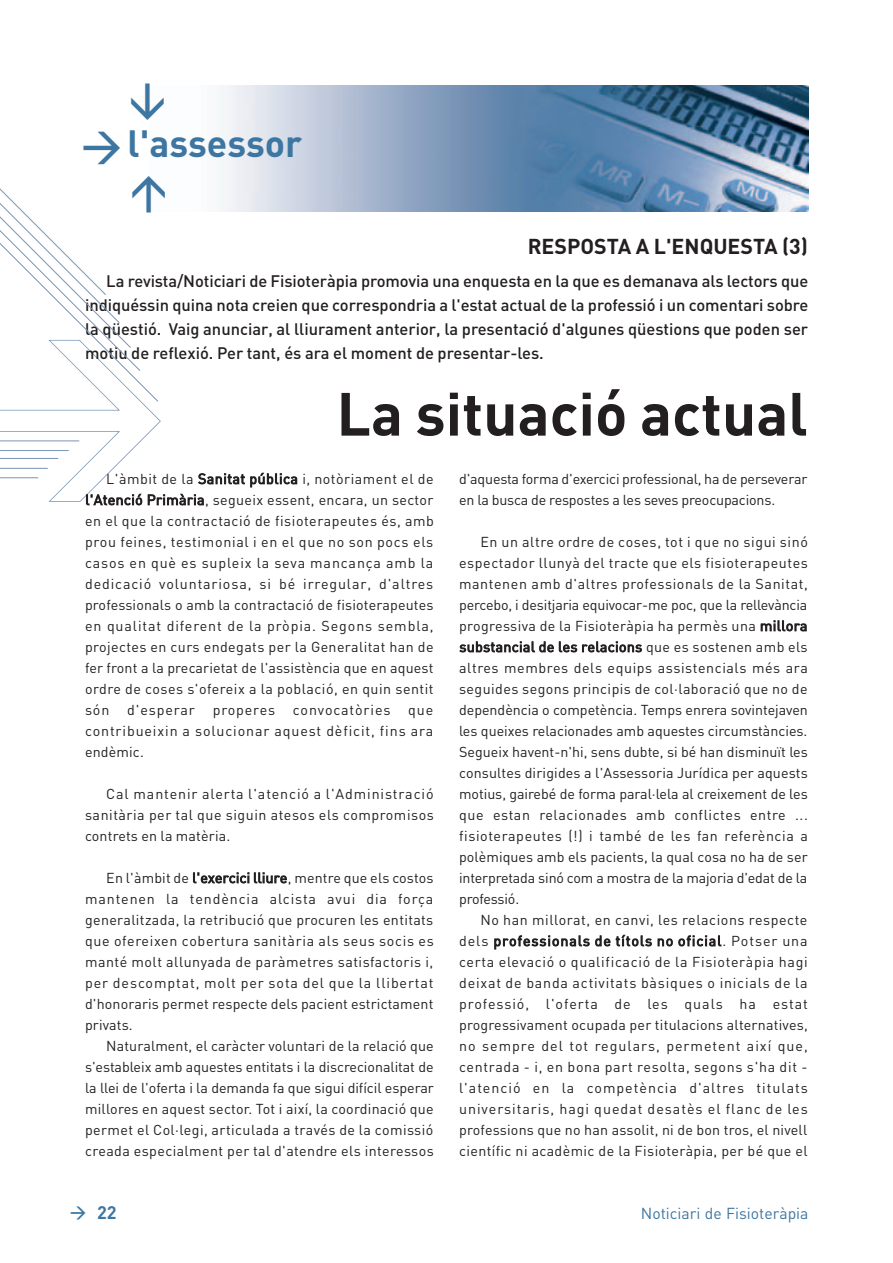
<style>
.page{position:relative;width:893px;height:1263px;background:#fff}
.page>*{position:absolute;margin:0;border:0;box-sizing:border-box;transform-origin:0 0}
.t1{font:700 60px "DIN";color:#231f20}
.t2{font:700 37.5px "DIN";color:#3d76a1}
.t3{font:700 21.3px "DIN";color:#231f20}
.t4{font:700 18px "DIN";color:#3d76a1}
.t5{font:500 16.5px/24px "DIN";color:#231f20;text-align:justify}
.t6{font:15.75px "DIN";color:#3d76a1}
.t7{font:14.25px/21px "DIN";letter-spacing:.01em;color:#231f20;text-align:justify}
.t8{font:14.25px/21px "DIN";letter-spacing:-.01em;color:#231f20}
</style>
<div class="page">
<img style="left:220px;top:85px;width:588px;height:126px">
<svg style="left:0;top:188px;width:161px;height:314px"></svg>
<h2 class="t2" style="left:128px;top:122px;width:176px">l'assessor</h2>
<h3 class="t3" style="left:528px;top:234px;width:282px">RESPOSTA A L'ENQUESTA (3)</h3>
<p class="t5" style="left:85px;top:269px;width:725px;text-indent:21px">La revista/Noticiari de Fisioteràpia promovia una enquesta en la que es demanava als lectors que indiquéssin quina nota creien que correspondria a l'estat actual de la professió i un comentari sobre la qüestió. Vaig anunciar, al lliurament anterior, la presentació d'algunes qüestions que poden ser motiu de reflexió. Per tant, és ara el moment de presentar-les.</p>
<h1 class="t1" style="left:336px;top:380px;width:473px">La situació actual</h1>
<p class="t7" style="left:85px;top:469px;width:350px;text-indent:21px">L'àmbit de la Sanitat pública i, notòriament el de l'Atenció Primària, segueix essent, encara, un sector en el que la contractació de fisioterapeutes és, amb prou feines, testimonial i en el que no son pocs els casos en què es supleix la seva mancança amb la dedicació voluntariosa, si bé irregular, d'altres professionals o amb la contractació de fisioterapeutes en qualitat diferent de la pròpia. Segons sembla, projectes en curs endegats per la Generalitat han de fer front a la precarietat de l'assistència que en aquest ordre de coses s'ofereix a la població, en quin sentit són d'esperar properes convocatòries que contribueixin a solucionar aquest dèficit, fins ara endèmic.</p>
<p class="t7" style="left:85px;top:784px;width:350px;text-indent:21px">Cal mantenir alerta l'atenció a l'Administració sanitària per tal que siguin atesos els compromisos contrets en la matèria.</p>
<p class="t7" style="left:85px;top:868px;width:350px;text-indent:21px">En l'àmbit de l'exercici lliure, mentre que els costos mantenen la tendència alcista avui dia força generalitzada, la retribució que procuren les entitats que ofereixen cobertura sanitària als seus socis es manté molt allunyada de paràmetres satisfactoris i, per descomptat, molt per sota del que la llibertat d'honoraris permet respecte dels pacient estrictament privats.</p>
<p class="t7" style="left:85px;top:1036px;width:350px;text-indent:21px">Naturalment, el caràcter voluntari de la relació que s'estableix amb aquestes entitats i la discrecionalitat de la llei de l'oferta i la demanda fa que sigui difícil esperar millores en aquest sector. Tot i així, la coordinació que permet el Col·legi, articulada a través de la comissió creada especialment per tal d'atendre els interessos</p>
<p class="t8" style="left:459px;top:469px;width:350px">d'aquesta forma d'exercici professional, ha de perseverar en la busca de respostes a les seves preocupacions.</p>
<p class="t7" style="left:459px;top:532px;width:350px;text-indent:21px">En un altre ordre de coses, tot i que no sigui sinó espectador llunyà del tracte que els fisioterapeutes mantenen amb d'altres professionals de la Sanitat, percebo, i desitjaria equivocar-me poc, que la rellevància progressiva de la Fisioteràpia ha permès una millora substancial de les relacions que es sostenen amb els altres membres dels equips assistencials més ara seguides segons principis de col·laboració que no de dependència o competència. Temps enrera sovintejaven les queixes relacionades amb aquestes circumstàncies.<br>Segueix havent-n'hi, sens dubte, si bé han disminuït les consultes dirigides a l'Assessoria Jurídica per aquests motius, gairebé de forma paral·lela al creixement de les que estan relacionades amb conflictes entre ... fisioterapeutes (!) i també de les fan referència a polèmiques amb els pacients, la qual cosa no ha de ser interpretada sinó com a mostra de la majoria d'edat de la professió.</p>
<p class="t7" style="left:459px;top:910px;width:350px;text-indent:21px">No han millorat, en canvi, les relacions respecte dels professionals de títols no oficial. Potser una certa elevació o qualificació de la Fisioteràpia hagi deixat de banda activitats bàsiques o inicials de la professió, l'oferta de les quals ha estat progressivament ocupada per titulacions alternatives, no sempre del tot regulars, permetent així que, centrada - i, en bona part resolta, segons s'ha dit - l'atenció en la competència d'altres titulats universitaris, hagi quedat desatès el flanc de les professions que no han assolit, ni de bon tros, el nivell científic ni acadèmic de la Fisioteràpia, per bé que el</p>
<p class="t4" style="left:97px;top:1202px;width:21px">22</p>
<p class="t6" style="left:641px;top:1204px;width:169px">Noticiari de Fisioteràpia</p>
</div>
